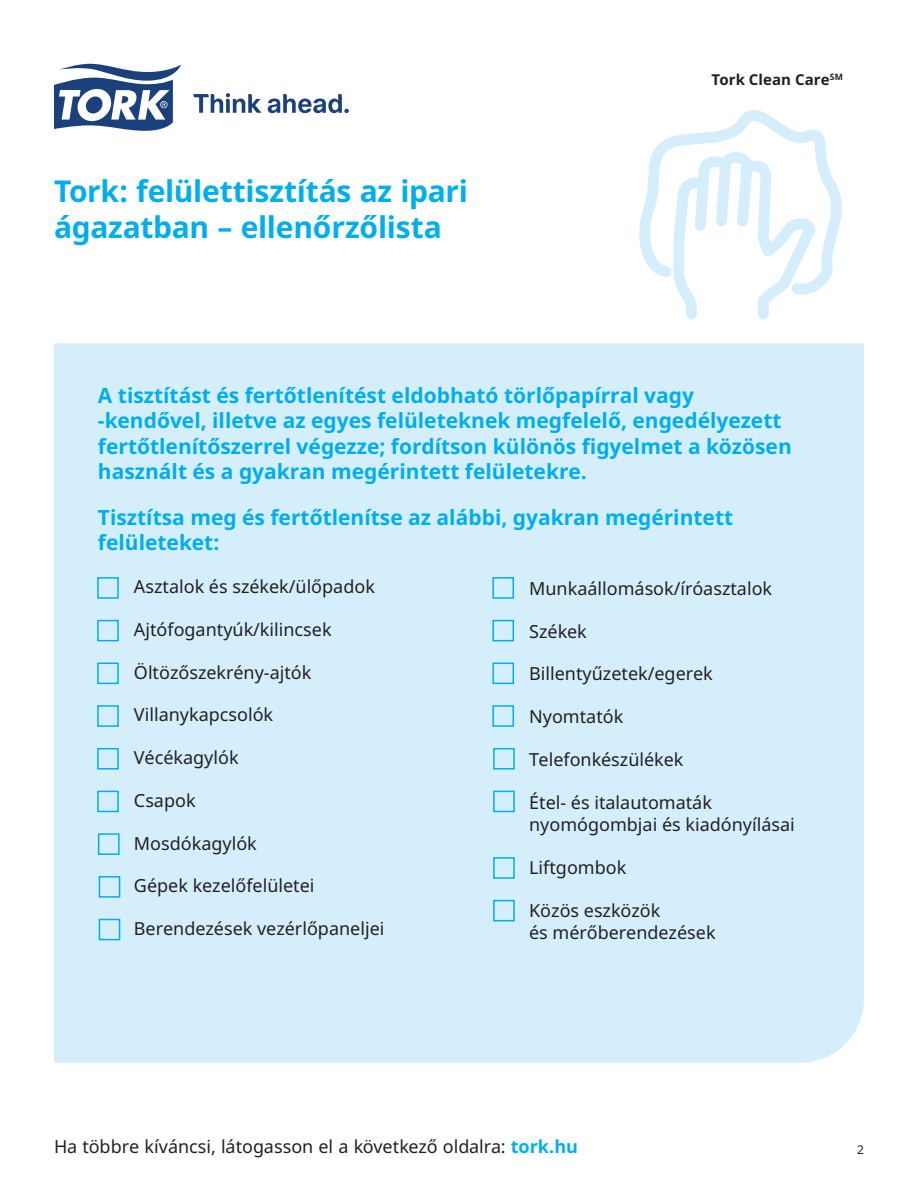
<style>
.page{position:relative;width:918px;height:1188px;background:#fff}
.page>*{position:absolute;margin:0;border:0;box-sizing:border-box;transform-origin:0 0}
.Main_Heading{font:700 30px/36px "Noto Sans";letter-spacing:-.01em;color:#00aeef}
.Wipers_Line_1{font:700 21px/25.5px "Noto Sans";color:#00aeef}
.Wipers_Line_1-2{font:18px/22.5px "Noto Sans";color:#231f20}
.Body_copy{font:18px "Noto Sans";color:#231f20}
.t1{font:700 15px "Noto Sans";letter-spacing:.005em;color:#231f20}
.t2{font:12px "Noto Sans";color:#231f20}
.s1{font-weight:700;color:#00aeef}
</style>
<div class="page">
<div style="left:54px;top:343px;width:810px;height:720px;background:#d4effb"></div>
<div style="left:97px;top:620px;width:22px;height:21px;border:2px solid #00aeef"></div>
<div style="left:97px;top:577px;width:22px;height:22px;border:2px solid #00aeef"></div>
<div style="left:98px;top:833px;width:22px;height:22px;border:2px solid #00aeef"></div>
<div style="left:493px;top:748px;width:22px;height:22px;border:2px solid #00aeef"></div>
<div style="left:493px;top:791px;width:22px;height:21px;border:2px solid #00aeef"></div>
<div style="left:492px;top:663px;width:22px;height:21px;border:2px solid #00aeef"></div>
<div style="left:492px;top:705px;width:22px;height:22px;border:2px solid #00aeef"></div>
<div style="left:492px;top:577px;width:22px;height:22px;border:2px solid #00aeef"></div>
<div style="left:492px;top:620px;width:22px;height:21px;border:2px solid #00aeef"></div>
<div style="left:99px;top:876px;width:21px;height:22px;border:2px solid #00aeef"></div>
<div style="left:99px;top:919px;width:21px;height:21px;border:2px solid #00aeef"></div>
<div style="left:97px;top:663px;width:22px;height:21px;border:2px solid #00aeef"></div>
<div style="left:97px;top:705px;width:22px;height:22px;border:2px solid #00aeef"></div>
<div style="left:97px;top:748px;width:22px;height:22px;border:2px solid #00aeef"></div>
<div style="left:97px;top:791px;width:22px;height:21px;border:2px solid #00aeef"></div>
<svg style="left:194px;top:93px;width:67px;height:20px"></svg>
<svg style="left:268px;top:94px;width:81px;height:19px"></svg>
<svg style="left:54px;top:64px;width:127px;height:67px"></svg>
<div style="left:493px;top:857px;width:22px;height:22px;border:2px solid #00aeef"></div>
<div style="left:493px;top:900px;width:22px;height:21px;border:2px solid #00aeef"></div>
<svg style="left:639px;top:110px;width:203px;height:210px"></svg>
<p class="Main_Heading" style="left:54px;top:173px;width:415px">Tork: felülettisztítás az ipari ágazatban – ellenőrzőlista</p>
<p class="t1" style="left:712px;top:69px;width:133px">Tork Clean Care<sup>SM</sup></p>
<p class="Wipers_Line_1" style="left:98px;top:382px;width:695px">A tisztítást és fertőtlenítést eldobható törlőpapírral vagy -kendővel, illetve az egyes felületeknek megfelelő, engedélyezett fertőtlenítőszerrel végezze; fordítson különös figyelmet a közösen használt és a gyakran megérintett felületekre.</p>
<p class="Wipers_Line_1" style="left:98px;top:504px;width:637px">Tisztítsa meg és fertőtlenítse az alábbi, gyakran megérintett felületeket:</p>
<p class="Wipers_Line_1-2" style="left:134px;top:575px;width:242px">Asztalok és székek/ülőpadok</p>
<p class="Wipers_Line_1-2" style="left:134px;top:618px;width:199px">Ajtófogantyúk/kilincsek</p>
<p class="Wipers_Line_1-2" style="left:134px;top:660px;width:179px">Öltözőszekrény-ajtók</p>
<p class="Wipers_Line_1-2" style="left:134px;top:703px;width:141px">Villanykapcsolók</p>
<p class="Wipers_Line_1-2" style="left:134px;top:746px;width:106px">Vécékagylók</p>
<p class="Wipers_Line_1-2" style="left:134px;top:789px;width:63px">Csapok</p>
<p class="Wipers_Line_1-2" style="left:134px;top:831px;width:124px">Mosdókagylók</p>
<p class="Wipers_Line_1-2" style="left:134px;top:874px;width:182px">Gépek kezelőfelületei</p>
<p class="Wipers_Line_1-2" style="left:134px;top:917px;width:252px">Berendezések vezérlőpaneljei</p>
<p class="Wipers_Line_1-2" style="left:529px;top:577px;width:245px">Munkaállomások/íróasztalok</p>
<p class="Wipers_Line_1-2" style="left:529px;top:619px;width:59px">Székek</p>
<p class="Wipers_Line_1-2" style="left:529px;top:662px;width:185px">Billentyűzetek/egerek</p>
<p class="Wipers_Line_1-2" style="left:529px;top:705px;width:96px">Nyomtatók</p>
<p class="Wipers_Line_1-2" style="left:529px;top:748px;width:156px">Telefonkészülékek</p>
<p class="Wipers_Line_1-2" style="left:529px;top:790px;width:267px">Étel- és italautomaták nyomógombjai és kiadónyílásai</p>
<p class="Wipers_Line_1-2" style="left:529px;top:856px;width:99px">Liftgombok</p>
<p class="Wipers_Line_1-2" style="left:529px;top:898px;width:188px">Közös eszközök<br>és mérőberendezések</p>
<p class="Body_copy" style="left:54px;top:1134px;width:525px">Ha többre kíváncsi, látogasson el a következő oldalra: <span class="s1">tork.hu</span></p>
<p class="t2" style="left:857px;top:1141px;width:8px">2</p>
</div>
